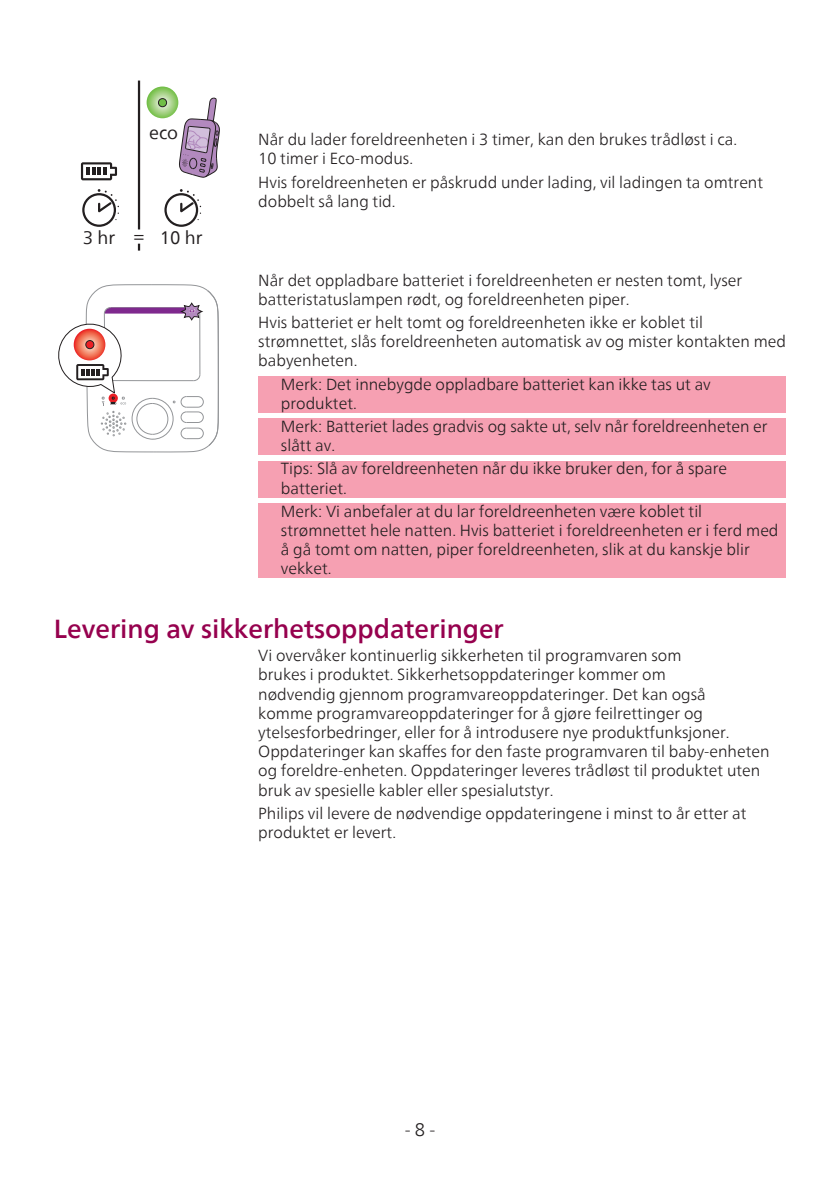
<style>
.page{position:relative;width:840px;height:1191px;background:#fff}
.page>*{position:absolute;margin:0;border:0;box-sizing:border-box;transform-origin:0 0}
.Heading_2_Pink{font:500 26px "Neue Frutiger World";color:#96014e}
.t1{font:18px "Neue Frutiger World";color:#231f20}
.t2{font:300 18px "Neue Frutiger World";color:#231f20}
.Body_Text{font:300 16px/19.2px "Neue Frutiger World";color:#231f20}
.Body_Text_2{font:300 16px/19.2px "Neue Frutiger World";color:#231f20}
.note_pink{font:300 16px/19.2px "Neue Frutiger World";color:#231f20}
</style>
<div class="page">
<div style="left:258px;top:376px;width:527px;height:36px;background:#f6a0b2"></div>
<div style="left:258px;top:418px;width:527px;height:37px;background:#f6a0b2"></div>
<div style="left:258px;top:461px;width:527px;height:36px;background:#f6a0b2"></div>
<div style="left:258px;top:503px;width:527px;height:75px;background:#f6a0b2"></div>
<svg style="left:165px;top:194px;width:32px;height:32px"></svg>
<div style="left:164px;top:193px;width:34px;height:34px;border:2px solid #231f20;border-radius:50%"></div>
<svg style="left:179px;top:189px;width:22px;height:31px"></svg>
<hr style="left:138px;top:81px;width:2px;height:148px;background:#231f20">
<svg style="left:138px;top:244px;width:2px;height:7px"></svg>
<svg style="left:146px;top:86px;width:32px;height:32px"></svg>
<div style="left:158px;top:99px;width:8px;height:8px;background:#70be46;border-radius:50%"></div>
<div style="left:158px;top:98px;width:9px;height:9px;border:1px solid #231f20;border-radius:50%"></div>
<svg style="left:81px;top:162px;width:36px;height:18px"></svg>
<svg style="left:83px;top:194px;width:32px;height:32px"></svg>
<div style="left:82px;top:193px;width:34px;height:34px;border:2px solid #231f20;border-radius:50%"></div>
<svg style="left:97px;top:189px;width:22px;height:31px"></svg>
<svg style="left:179px;top:98px;width:41px;height:80px"></svg>
<svg style="left:58px;top:284px;width:161px;height:169px"></svg>
<p class="t1" style="left:149px;top:118px;width:30px">eco</p>
<p class="t1" style="left:83px;top:223px;width:121px">3 hr = 10 hr</p>
<p class="Body_Text_2" style="left:258px;top:130px;width:477px">Når du lader foreldreenheten i 3 timer, kan den brukes trådløst i ca.<br>10 timer i Eco-modus.</p>
<p class="Body_Text_2" style="left:258px;top:172px;width:506px">Hvis foreldreenheten er påskrudd under lading, vil ladingen ta omtrent dobbelt så lang tid.</p>
<p class="Body_Text_2" style="left:258px;top:270px;width:485px">Når det oppladbare batteriet i foreldreenheten er nesten tomt, lyser batteristatuslampen rødt, og foreldreenheten piper.</p>
<p class="Body_Text_2" style="left:258px;top:313px;width:529px">Hvis batteriet er helt tomt og foreldreenheten ikke er koblet til strømnettet, slås foreldreenheten automatisk av og mister kontakten med babyenheten.</p>
<p class="note_pink" style="left:281px;top:374px;width:431px">Merk: Det innebygde oppladbare batteriet kan ikke tas ut av produktet.</p>
<p class="note_pink" style="left:281px;top:417px;width:488px">Merk: Batteriet lades gradvis og sakte ut, selv når foreldreenheten er slått av.</p>
<p class="note_pink" style="left:281px;top:459px;width:447px">Tips: Slå av foreldreenheten når du ikke bruker den, for å spare batteriet.</p>
<p class="note_pink" style="left:281px;top:501px;width:499px">Merk: Vi anbefaler at du lar foreldreenheten være koblet til strømnettet hele natten. Hvis batteriet i foreldreenheten er i ferd med å gå tomt om natten, piper foreldreenheten, slik at du kanskje blir vekket.</p>
<p class="Heading_2_Pink" style="left:54px;top:607px;width:451px">Levering av sikkerhetsoppdateringer</p>
<p class="Body_Text" style="left:258px;top:646px;width:512px">Vi overvåker kontinuerlig sikkerheten til programvaren som<br>brukes i produktet. Sikkerhetsoppdateringer kommer om<br>nødvendig gjennom programvareoppdateringer. Det kan også<br>komme programvareoppdateringer for å gjøre feilrettinger og ytelsesforbedringer, eller for å introdusere nye produktfunksjoner.<br>Oppdateringer kan skaffes for den faste programvaren til baby-enheten og foreldre-enheten. Oppdateringer leveres trådløst til produktet uten bruk av spesielle kabler eller spesialutstyr.</p>
<p class="Body_Text" style="left:258px;top:803px;width:489px">Philips vil levere de nødvendige oppdateringene i minst to år etter at produktet er levert.</p>
<p class="t2" style="left:404px;top:1115px;width:32px">- 8 -</p>
</div>
